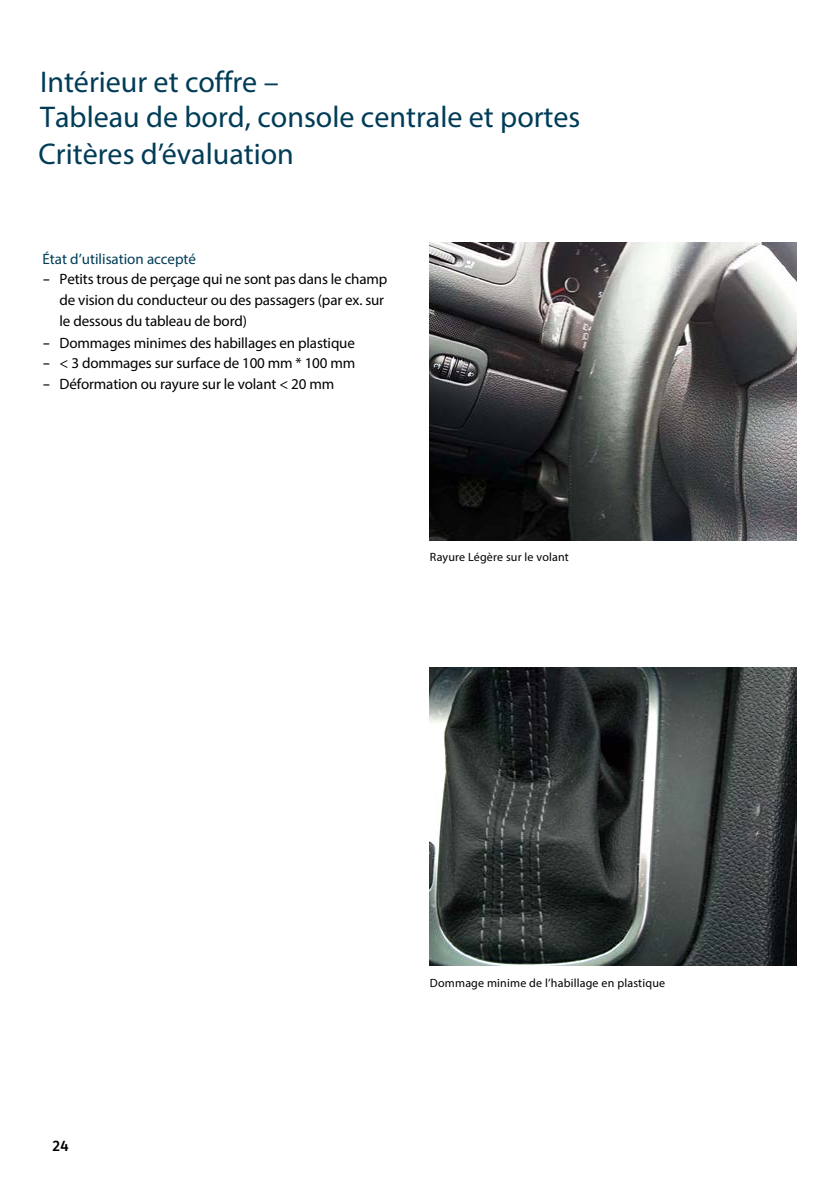
<style>
.page{position:relative;width:840px;height:1191px;background:#fff}
.page>*{position:absolute;margin:0;border:0;box-sizing:border-box;transform-origin:0 0}
.t1{font:30px/36px "Myriad Pro";color:#003c57}
.t2{font:15px/21.2px "Myriad Pro";letter-spacing:-.01em;color:#000}
.t3{font:15px "Myriad Pro";color:#003c57}
.t4{font:700 15px "VW Text";color:#000}
.t5{font:12px "Myriad Pro";letter-spacing:.015em;color:#000}
.s1{font-family:"VW Text"}
</style>
<div class="page">
<img style="left:429px;top:668px;width:366px;height:297px">
<img style="left:429px;top:242px;width:366px;height:298px">
<h1 class="t1" style="left:39px;top:64px;width:543px">Intérieur et coffre –<br>Tableau de bord, console centrale et portes<br>Critères d’évaluation</h1>
<p class="t3" style="left:43px;top:249px;width:155px">État d’utilisation accepté</p>
<p class="t2" style="left:60px;top:268px;width:329px;text-indent:-17px"><span class="s1">–</span> Petits trous de perçage qui ne sont pas dans le champ de vision du conducteur ou des passagers (par ex. sur le dessous du tableau de bord)</p>
<p class="t2" style="left:43px;top:332px;width:314px"><span class="s1">–</span> Dommages minimes des habillages en plastique</p>
<p class="t2" style="left:43px;top:352px;width:314px"><span class="s1">–</span> &lt; 3 dommages sur surface de 100 mm * 100 mm</p>
<p class="t2" style="left:43px;top:373px;width:293px"><span class="s1">–</span> Déformation ou rayure sur le volant &lt; 20 mm</p>
<p class="t5" style="left:429px;top:550px;width:140px">Rayure Légère sur le volant</p>
<p class="t4" style="left:52px;top:1136px;width:18px">24</p>
<p class="t5" style="left:429px;top:975px;width:236px">Dommage minime de l’habillage en plastique</p>
</div>
